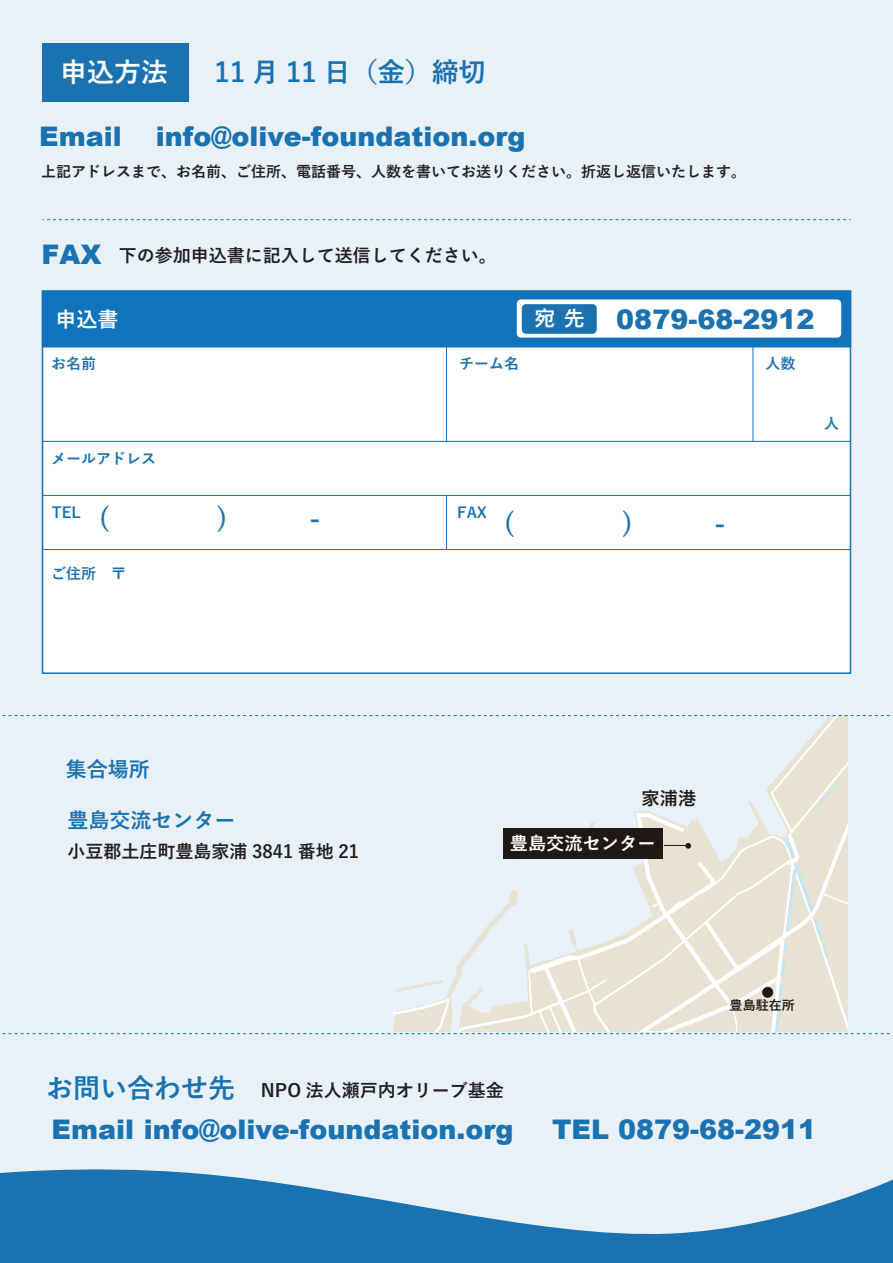
<style>
.page{position:relative;width:893px;height:1263px;background:#e8f1f7}
.page>*{position:absolute;margin:0;border:0;box-sizing:border-box;transform-origin:0 0}
.t1{font:900 27px "Arial";color:#1a72b0}
.t2{font:700 27px "Yu Go";color:#1a72b0}
.t3{font:700 27px "Yu Go";color:#fff}
.t4{font:700 21px "Yu Go";color:#1a72b0}
.t5{font:700 21px "Yu Go";color:#fff}
.t6{font:700 18.3px "Yu Go";color:#fff}
.t7{font:700 18.3px "Yu Go";color:#201814}
.t8{font:700 18px "Yu Go";color:#231f20}
.t9{font:700 15px "Yu Go";color:#231f20}
.t10{font:700 15px "Yu Go";color:#1a72b0}
.t11{font:700 13.05px "Yu Go";color:#201814}
</style>
<div class="page">
<div style="left:42px;top:290px;width:809px;height:384px;background:#fff;border:2px solid #1074bc"></div>
<div style="left:42px;top:290px;width:809px;height:57px;background:#1074bc;border:2px solid #1074bc"></div>
<hr style="left:43px;top:441px;width:807px;height:1px;background:#1074bc">
<div style="left:43px;top:43px;width:146px;height:59px;background:#1a72b0"></div>
<div style="left:517px;top:299px;width:324px;height:39px;background:#fff;border-radius:4px"></div>
<svg style="left:0;top:1169px;width:893px;height:94px;fill:#1a72b0"></svg>
<svg style="left:43px;top:219px;width:807px;height:1px"></svg>
<hr style="left:43px;top:495px;width:807px;height:1px;background:#1074bc">
<hr style="left:43px;top:549px;width:807px;height:1px;background:#1074bc">
<hr style="left:446px;top:347px;width:1px;height:94px;background:#1074bc">
<hr style="left:753px;top:347px;width:1px;height:94px;background:#1074bc">
<hr style="left:446px;top:495px;width:1px;height:54px;background:#1074bc">
<div style="left:522px;top:304px;width:75px;height:30px;background:#1a72b0;border-radius:4px"></div>
<svg style="left:2px;top:715px;width:891px;height:319px"></svg>
<p class="t3" style="left:60px;top:57px;width:109px">申込方法</p>
<p class="t2" style="left:215px;top:57px;width:273px">11 月 11 日（金）締切</p>
<p class="t1" style="left:39px;top:117px;width:84px">Email</p>
<p class="t1" style="left:156px;top:117px;width:371px">info@olive-foundation.org</p>
<p class="t9" style="left:41px;top:163px;width:707px">上記アドレスまで、お名前、ご住所、電話番号、人数を書いてお送りください。折返し返信いたします。</p>
<p class="t1" style="left:41px;top:235px;width:62px">FAX</p>
<p class="t8" style="left:119px;top:245px;width:379px">下の参加申込書に記入して送信してください。</p>
<p class="t5" style="left:56px;top:308px;width:64px">申込書</p>
<p class="t10" style="left:51px;top:355px;width:46px">お名前</p>
<p class="t10" style="left:459px;top:355px;width:61px">チーム名</p>
<p class="t5" style="left:534px;top:306px;width:52px">宛先</p>
<p class="t10" style="left:51px;top:450px;width:106px">メールアドレス</p>
<p class="t10" style="left:52px;top:504px;width:30px">TEL</p>
<p class="t10" style="left:457px;top:504px;width:32px">FAX</p>
<p class="t10" style="left:51px;top:565px;width:76px">ご住所　〒</p>
<p class="t1" style="left:616px;top:300px;width:200px">0879-68-2912</p>
<p class="t10" style="left:766px;top:355px;width:31px">人数</p>
<p class="t10" style="left:824px;top:415px;width:16px">人</p>
<p class="t4" style="left:66px;top:758px;width:85px">集合場所</p>
<p class="t4" style="left:68px;top:808px;width:170px">豊島交流センター</p>
<p class="t8" style="left:68px;top:841px;width:293px">小豆郡土庄町豊島家浦 3841 番地 21</p>
<p class="t7" style="left:642px;top:788px;width:56px">家浦港</p>
<p class="t6" style="left:510px;top:833px;width:147px">豊島交流センター</p>
<p class="t2" style="left:46px;top:1072px;width:190px">お問い合わせ先</p>
<p class="t8" style="left:261px;top:1080px;width:244px">NPO 法人瀬戸内オリーブ基金</p>
<p class="t11" style="left:730px;top:998px;width:67px">豊島駐在所</p>
<p class="t1" style="left:52px;top:1109px;width:463px">Email info@olive-foundation.org</p>
<p class="t1" style="left:552px;top:1109px;width:266px">TEL 0879-68-2911</p>
</div>
